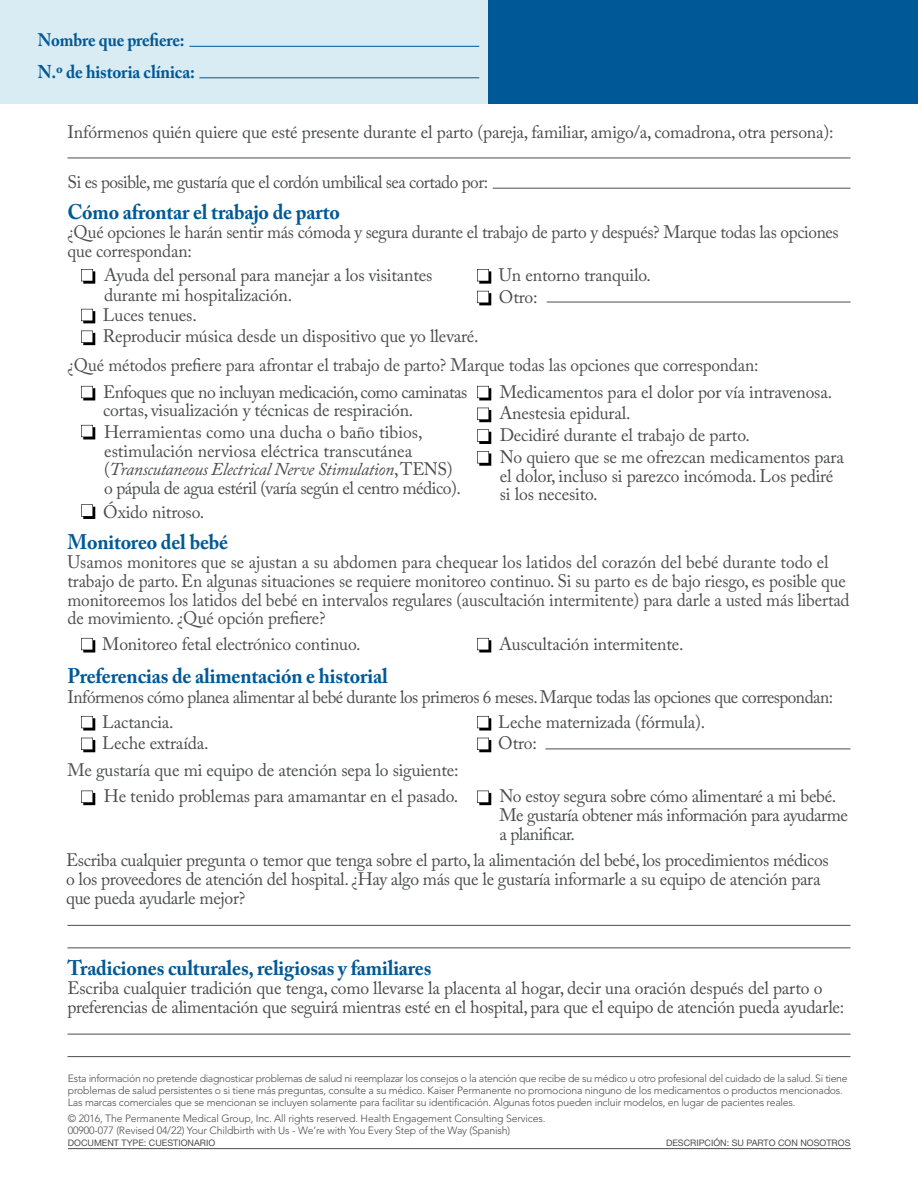
<style>
.page{position:relative;width:918px;height:1188px;background:#fff}
.page>*{position:absolute;margin:0;border:0;box-sizing:border-box;transform-origin:0 0}
.t1{font:700 21px "Adobe Caslon Pro";letter-spacing:-.01em;color:#005996;scale:.95 1}
.t2{font:700 18.3px "Adobe Caslon Pro";letter-spacing:-.01em;color:#005996;scale:.93 1}
.t3{font:18px/18.8px "Adobe Caslon Pro";letter-spacing:-.01em;color:#4b4c4d}
.t4{font:18px/18.8px "Adobe Caslon Pro";letter-spacing:-.01em;color:#4d4d4f;scale:.96 1}
.t5{font:18px "Adobe Caslon Pro";letter-spacing:-.03em;color:#4d4d4f;scale:.96 1}
.t6{font:18px/18.8px "Adobe Caslon Pro";letter-spacing:-.03em;color:#4b4c4d}
.t7{font:700 18px "Adobe Caslon Pro";letter-spacing:-.01em;color:#005996;scale:.93 1}
.t8{font:300 10.5px/12px "Avenir LT Std";letter-spacing:-.02em;color:#4d4d4f}
.t9{font:9px "Helvetica Neue LT Std";color:#4d4d4f}
.s1{font-style:italic}
</style>
<div class="page">
<hr style="left:68px;top:1056px;width:782px;height:1px;background:#4d4d4f">
<hr style="left:68px;top:1034px;width:782px;height:1px;background:#4d4d4f">
<hr style="left:68px;top:947px;width:782px;height:1px;background:#4d4d4f">
<hr style="left:68px;top:925px;width:782px;height:1px;background:#4d4d4f">
<hr style="left:545px;top:749px;width:305px;height:1px;background:#4d4d4f">
<hr style="left:547px;top:302px;width:303px;height:1px;background:#4d4d4f">
<hr style="left:68px;top:158px;width:782px;height:1px;background:#4d4d4f">
<hr style="left:493px;top:188px;width:357px;height:1px;background:#4d4d4f">
<div style="left:0;top:0;width:488px;height:104px;background:#d9ebf3"></div>
<hr style="left:199px;top:77px;width:280px;height:1px;background:#005996">
<hr style="left:189px;top:46px;width:290px;height:1px;background:#005996">
<hr style="left:68px;top:1148px;width:783px;height:1px;background:#4d4d4f">
<div style="left:488px;top:0;width:430px;height:104px;background:#005996"></div>
<svg style="left:81px;top:269px;width:14px;height:15px"></svg>
<svg style="left:477px;top:269px;width:14px;height:15px"></svg>
<svg style="left:477px;top:291px;width:14px;height:14px"></svg>
<svg style="left:81px;top:309px;width:14px;height:14px"></svg>
<svg style="left:81px;top:331px;width:14px;height:14px"></svg>
<svg style="left:81px;top:386px;width:14px;height:14px"></svg>
<svg style="left:477px;top:386px;width:14px;height:14px"></svg>
<svg style="left:477px;top:408px;width:14px;height:14px"></svg>
<svg style="left:81px;top:425px;width:14px;height:14px"></svg>
<svg style="left:477px;top:429px;width:14px;height:15px"></svg>
<svg style="left:477px;top:451px;width:14px;height:15px"></svg>
<svg style="left:81px;top:504px;width:14px;height:15px"></svg>
<svg style="left:81px;top:638px;width:14px;height:14px"></svg>
<svg style="left:477px;top:638px;width:14px;height:14px"></svg>
<svg style="left:81px;top:716px;width:14px;height:15px"></svg>
<svg style="left:477px;top:716px;width:14px;height:15px"></svg>
<svg style="left:81px;top:738px;width:14px;height:14px"></svg>
<svg style="left:477px;top:738px;width:14px;height:14px"></svg>
<svg style="left:81px;top:791px;width:14px;height:14px"></svg>
<svg style="left:477px;top:791px;width:14px;height:14px"></svg>
<p class="t7" style="left:38px;top:29px;width:159px">Nombre que prefere:</p>
<p class="t2" style="left:38px;top:61px;width:170px">N.º de historia clínica:</p>
<p class="t3" style="left:68px;top:122px;width:768px">Infórmenos quién quiere que esté presente durante el parto (pareja, familiar, amigo/a, comadrona, otra persona):</p>
<p class="t5" style="left:68px;top:171px;width:440px">Si es posible, me gustaría que el cordón umbilical sea cortado por:</p>
<p class="t1" style="left:68px;top:200px;width:288px">Cómo afrontar el trabajo de parto</p>
<p class="t4" style="left:68px;top:222px;width:805px">¿Qué opciones le harán sentir más cómoda y segura durante el trabajo de parto y después? Marque todas las opciones que correspondan:</p>
<p class="t3" style="left:104px;top:265px;width:330px;line-height:20.2px">Ayuda del personal para manejar a los visitantes durante mi hospitalización.</p>
<p class="t3" style="left:103px;top:305px;width:95px">Luces tenues.</p>
<p class="t3" style="left:103px;top:327px;width:377px">Reproducir música desde un dispositivo que yo llevaré.</p>
<p class="t3" style="left:499px;top:265px;width:154px">Un entorno tranquilo.</p>
<p class="t3" style="left:499px;top:287px;width:40px">Otro:</p>
<p class="t4" style="left:68px;top:356px;width:721px">¿Qué métodos prefere para afrontar el trabajo de parto? Marque todas las opciones que correspondan:</p>
<p class="t3" style="left:103px;top:382px;width:366px">Enfoques que no incluyan medicación, como caminatas cortas, visualización y técnicas de respiración.</p>
<p class="t3" style="left:104px;top:422px;width:358px">Herramientas como una ducha o baño tibios, estimulación nerviosa eléctrica transcutánea (<span class="s1">Transcutaneous Electrical Nerve Stimulation</span>, TENS) o pápula de agua estéril (varía según el centro médico).</p>
<p class="t3" style="left:103px;top:502px;width:102px">Óxido nitroso.</p>
<p class="t3" style="left:500px;top:382px;width:334px">Medicamentos para el dolor por vía intravenosa.</p>
<p class="t3" style="left:500px;top:426px;width:252px">Decidiré durante el trabajo de parto.</p>
<p class="t3" style="left:499px;top:404px;width:133px">Anestesia epidural.</p>
<p class="t3" style="left:500px;top:447px;width:346px">No quiero que se me ofrezcan medicamentos para el dolor, incluso si parezco incómoda. Los pediré si los necesito.</p>
<p class="t1" style="left:68px;top:530px;width:171px">Monitoreo del bebé</p>
<p class="t4" style="left:68px;top:553px;width:816px">Usamos monitores que se ajustan a su abdomen para chequear los latidos del corazón del bebé durante todo el trabajo de parto. En algunas situaciones se requiere monitoreo continuo. Si su parto es de bajo riesgo, es posible que monitoreemos los latidos del bebé en intervalos regulares (auscultación intermitente) para darle a usted más libertad de movimiento. ¿Qué opción prefere?</p>
<p class="t3" style="left:102px;top:635px;width:260px">Monitoreo fetal electrónico continuo.</p>
<p class="t3" style="left:499px;top:634px;width:186px">Auscultación intermitente.</p>
<p class="t1" style="left:68px;top:663px;width:339px">Preferencias de alimentación e historial</p>
<p class="t5" style="left:68px;top:686px;width:799px">Infórmenos cómo planea alimentar al bebé durante los primeros 6 meses. Marque todas las opciones que correspondan:</p>
<p class="t3" style="left:102px;top:734px;width:108px">Leche extraída.</p>
<p class="t3" style="left:102px;top:712px;width:73px">Lactancia.</p>
<p class="t3" style="left:498px;top:712px;width:208px">Leche maternizada (fórmula).</p>
<p class="t3" style="left:498px;top:734px;width:40px">Otro:</p>
<p class="t3" style="left:67px;top:761px;width:393px">Me gustaría que mi equipo de atención sepa lo siguiente:</p>
<p class="t3" style="left:104px;top:787px;width:356px">He tenido problemas para amamantar en el pasado.</p>
<p class="t6" style="left:499px;top:787px;width:350px">No estoy segura sobre cómo alimentaré a mi bebé.<br>Me gustaría obtener más información para ayudarme a planifcar.</p>
<p class="t3" style="left:66px;top:851px;width:764px">Escriba cualquier pregunta o temor que tenga sobre el parto, la alimentación del bebé, los procedimientos médicos o los proveedores de atención del hospital. ¿Hay algo más que le gustaría informarle a su equipo de atención para que pueda ayudarle mejor?</p>
<p class="t1" style="left:68px;top:956px;width:385px">Tradiciones culturales, religiosas y familiares</p>
<p class="t3" style="left:68px;top:978px;width:778px">Escriba cualquier tradición que tenga, como llevarse la placenta al hogar, decir una oración después del parto o preferencias de alimentación que seguirá mientras esté en el hospital, para que el equipo de atención pueda ayudarle:</p>
<p class="t8" style="left:68px;top:1072px;width:781px">Esta información no pretende diagnosticar problemas de salud ni reemplazar los consejos o la atención que recibe de su médico u otro profesional del cuidado de la salud. Si tiene problemas de salud persistentes o si tiene más preguntas, consulte a su médico. Kaiser Permanente no promociona ninguno de los medicamentos o productos mencionados.<br>Las marcas comerciales que se mencionan se incluyen solamente para facilitar su identifcación. Algunas fotos pueden incluir modelos, en lugar de pacientes reales.</p>
<p class="t8" style="left:68px;top:1112px;width:479px">© 2016, The Permanente Medical Group, Inc. All rights reserved. Health Engagement Consulting Services.<br>00900-077 (Revised 04/22) Your Childbirth with Us - We’re with You Every Step of the Way (Spanish)</p>
<p class="t9" style="left:68px;top:1137px;width:149px">DOCUMENT TYPE: CUESTIONARIO</p>
<p class="t9" style="left:666px;top:1137px;width:186px">DESCRIPCIÓN: SU PARTO CON NOSOTROS</p>
</div>
